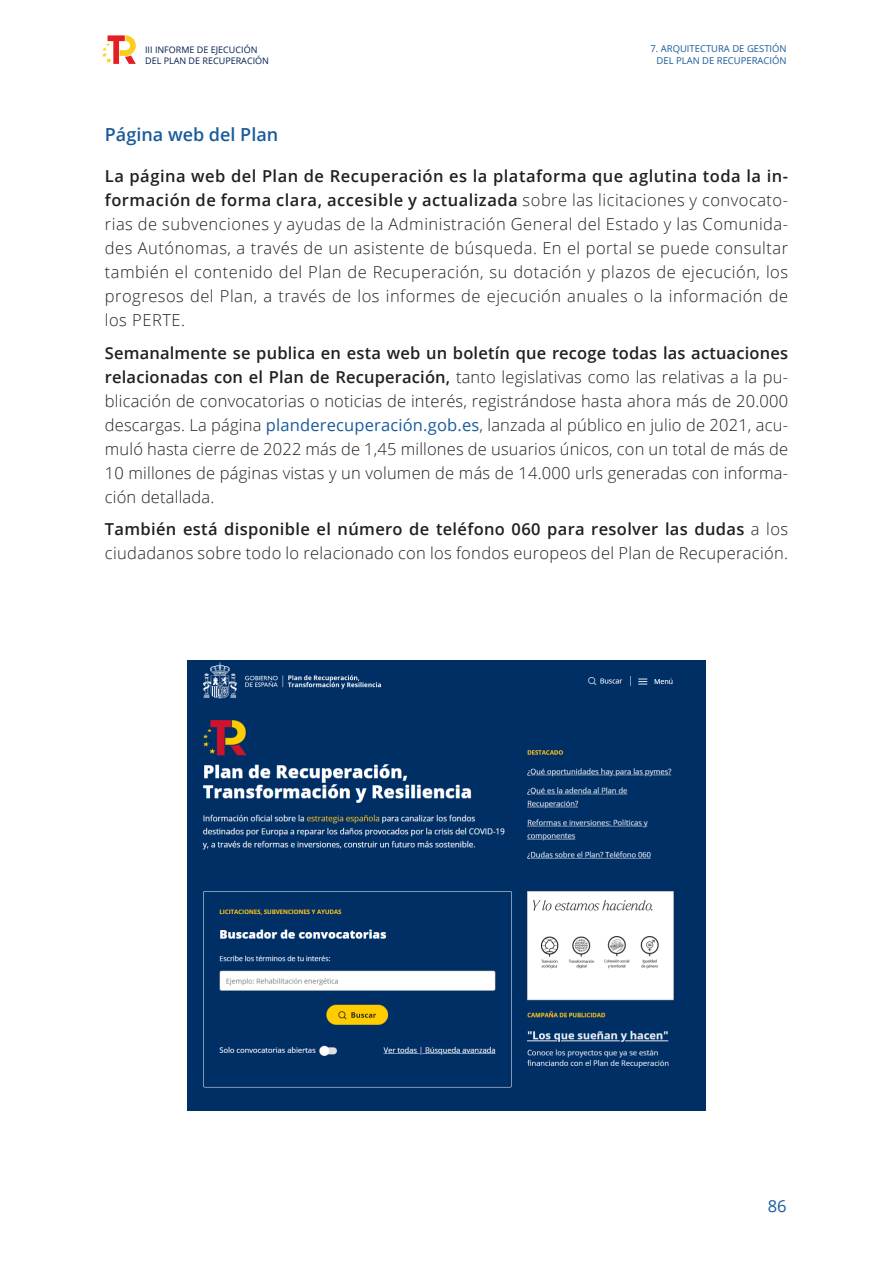
<style>
.page{position:relative;width:893px;height:1263px;background:#fff}
.page>*{position:absolute;margin:0;border:0;box-sizing:border-box;transform-origin:0 0}
.t1{font:600 18px "Open Sans";color:#195b9b}
.t2{font:300 16.5px/24px "Open Sans";letter-spacing:.02em;color:#231f20;text-align:justify}
.t3{font:16.5px "Open Sans";color:#195b9b}
.t4{font:9.45px/11.4px "Open Sans";color:#195b9b;text-align:right}
.t5{font:9px/10.5px "Open Sans";color:#001c4e}
.s1{font-weight:600}
.s2{font-weight:400;color:#195b9b}
</style>
<div class="page">
<svg style="left:102px;top:35px;width:34px;height:29px"></svg>
<img style="left:187px;top:660px;width:518px;height:451px">
<p class="t5" style="left:145px;top:45px;width:125px">III INFORME DE EJECUCIÓN<br>DEL PLAN DE RECUPERACIÓN</p>
<p class="t4" style="left:650px;top:43px;width:138px">7. ARQUITECTURA DE GESTIÓN<br>DEL PLAN DE RECUPERACIÓN</p>
<p class="t1" style="left:105px;top:122px;width:175px">Página web del Plan</p>
<p class="t2" style="left:105px;top:164px;width:685px"><span class="s1">La página web del Plan de Recuperación es la plataforma que aglutina toda la in&shy;formación de forma clara, accesible y actualizada</span> sobre las licitaciones y convocato&shy;rias de subvenciones y ayudas de la Administración General del Estado y las Comunida&shy;des Autónomas, a través de un asistente de búsqueda. En el portal se puede consultar también el contenido del Plan de Recuperación, su dotación y plazos de ejecución, los progresos del Plan, a través de los informes de ejecución anuales o la información de los PERTE.</p>
<p class="t2" style="left:105px;top:340px;width:685px"><span class="s1">Semanalmente se publica en esta web un boletín que recoge todas las actuaciones relacionadas con el Plan de Recuperación,</span> tanto legislativas como las relativas a la pu&shy;blicación de convocatorias o noticias de interés, registrándose hasta ahora más de 20.000 descargas. La página <span class="s2">planderecuperación.gob.es</span>, lanzada al público en julio de 2021, acu&shy;muló hasta cierre de 2022 más de 1,45 millones de usuarios únicos, con un total de más de 10 millones de páginas vistas y un volumen de más de 14.000 urls generadas con informa&shy;ción detallada.</p>
<p class="t2" style="left:105px;top:517px;width:685px"><span class="s1">También está disponible el número de teléfono 060 para resolver las dudas</span> a los ciudadanos sobre todo lo relacionado con los fondos europeos del Plan de Recuperación.</p>
<p class="t3" style="left:768px;top:1194px;width:20px">86</p>
</div>
